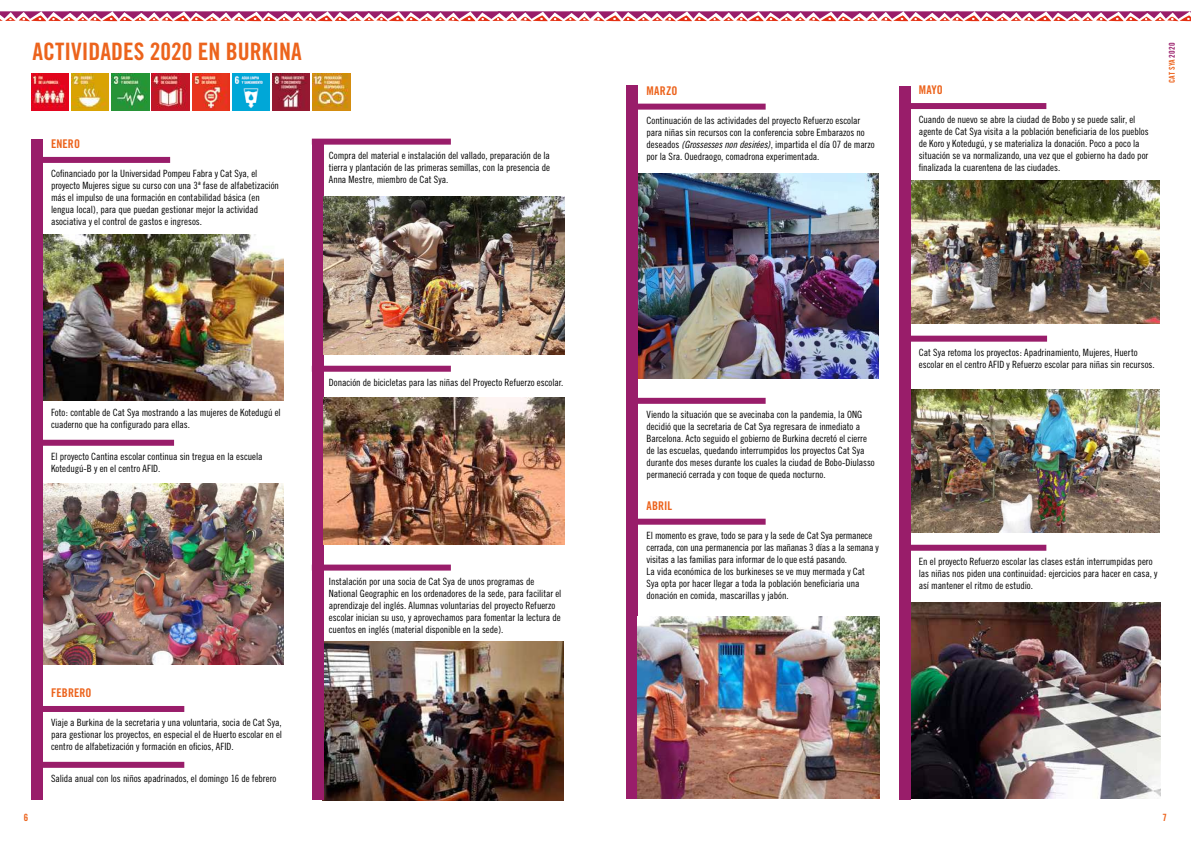
<style>
.page{position:relative;width:1191px;height:842px;background:#fff}
.page>*{position:absolute;margin:0;border:0;box-sizing:border-box;transform-origin:0 0}
.t1{font:24px "Trade Gothic Bold Cond Twenty";color:#ec631c}
.t2{font:12px "Trade Gothic Bold Cond Twenty";letter-spacing:.01em;color:#ec631c}
.t3{font:10px/12px "Trade Gothic Cond Eighteen";letter-spacing:-.005em;color:#000}
.t4{font:10px "Trade Gothic Bold Cond Twenty";color:#ec631c}
.t5{font:8px "Trade Gothic Bold Cond Twenty";letter-spacing:.03em;color:#ec631c}
.s1{font-family:"Trade Gothic Cond Eighteen Obl"}
.s2{color:#991d6a}
</style>
<div class="page">
<img style="left:910px;top:602px;width:250px;height:196px">
<img style="left:910px;top:389px;width:249px;height:144px">
<img style="left:910px;top:180px;width:249px;height:143px">
<img style="left:638px;top:174px;width:241px;height:205px">
<img style="left:323px;top:641px;width:240px;height:159px">
<img style="left:43px;top:235px;width:240px;height:165px">
<img style="left:43px;top:483px;width:240px;height:181px">
<div style="left:31px;top:139px;width:12px;height:661px;background:#991d6a"></div>
<div style="left:34px;top:157px;width:136px;height:6px;background:#991d6a"></div>
<div style="left:626px;top:85px;width:12px;height:714px;background:#991d6a"></div>
<div style="left:899px;top:86px;width:11px;height:714px;background:#991d6a"></div>
<img style="left:31px;top:73px;width:38px;height:38px">
<img style="left:71px;top:73px;width:38px;height:38px">
<img style="left:112px;top:73px;width:37px;height:38px">
<img style="left:152px;top:73px;width:37px;height:38px">
<img style="left:192px;top:73px;width:37px;height:38px">
<img style="left:232px;top:73px;width:38px;height:38px">
<img style="left:272px;top:73px;width:38px;height:38px">
<img style="left:313px;top:73px;width:37px;height:38px">
<div style="left:312px;top:139px;width:11px;height:661px;background:#991d6a"></div>
<img style="left:323px;top:398px;width:241px;height:147px">
<div style="left:34px;top:440px;width:140px;height:6px;background:#991d6a"></div>
<div style="left:34px;top:706px;width:150px;height:6px;background:#991d6a"></div>
<div style="left:34px;top:762px;width:150px;height:6px;background:#991d6a"></div>
<div style="left:312px;top:139px;width:139px;height:6px;background:#991d6a"></div>
<img style="left:323px;top:196px;width:241px;height:158px">
<div style="left:312px;top:366px;width:139px;height:6px;background:#991d6a"></div>
<div style="left:312px;top:565px;width:139px;height:6px;background:#991d6a"></div>
<div style="left:629px;top:104px;width:136px;height:6px;background:#991d6a"></div>
<div style="left:629px;top:398px;width:136px;height:6px;background:#991d6a"></div>
<div style="left:629px;top:519px;width:136px;height:6px;background:#991d6a"></div>
<div style="left:901px;top:103px;width:145px;height:6px;background:#991d6a"></div>
<img style="left:638px;top:617px;width:241px;height:182px">
<div style="left:901px;top:336px;width:146px;height:6px;background:#991d6a"></div>
<div style="left:901px;top:545px;width:145px;height:6px;background:#991d6a"></div>
<svg style="left:0;top:11px;width:1191px;height:10px"></svg>
<h1 class="t1" style="left:32px;top:37px;width:271px">ACTIVIDADES 2020 EN BURKINA</h1>
<p class="t2" style="left:51px;top:136px;width:30px">ENERO</p>
<p class="t3" style="left:51px;top:167px;width:229px">Cofinanciado por la Universidad Pompeu Fabra y Cat Sya, el proyecto Mujeres sigue su curso con una 3ª fase de alfabetización más el impulso de una formación en contabilidad básica (en lengua local), para que puedan gestionar mejor la actividad asociativa y el control de gastos e ingresos.</p>
<p class="t3" style="left:329px;top:149px;width:223px;text-align:justify">Compra del material e instalación del vallado, preparación de la tierra y plantación de las primeras semillas, con la presencia de Anna Mestre, miembro de Cat Sya.</p>
<p class="t3" style="left:51px;top:406px;width:231px">Foto: contable de Cat Sya mostrando a las mujeres de Kotedugú el cuaderno que ha configurado para ellas.</p>
<p class="t3" style="left:51px;top:450px;width:213px">El proyecto Cantina escolar continua sin tregua en la escuela<br>Kotedugú-B y en el centro AFID.</p>
<p class="t2" style="left:51px;top:685px;width:42px">FEBRERO</p>
<p class="t3" style="left:51px;top:716px;width:233px;text-align:justify">Viaje a Burkina de la secretaria y una voluntaria, socia de Cat Sya, para gestionar los proyectos, en especial el de Huerto escolar en el centro de alfabetización y formación en oficios, AFID.</p>
<p class="t3" style="left:51px;top:772px;width:227px">Salida anual con los niños apadrinados, el domingo 16 de febrero</p>
<p class="t3" style="left:329px;top:376px;width:236px">Donación de bicicletas para las niñas del Proyecto Refuerzo escolar.</p>
<p class="t3" style="left:329px;top:575px;width:234px">Instalación por una socia de Cat Sya de unos programas de National Geographic en los ordenadores de la sede, para facilitar el aprendizaje del inglés. Alumnas voluntarias del proyecto Refuerzo escolar inician su uso, y aprovechamos para fomentar la lectura de cuentos en inglés (material disponible en la sede).</p>
<p class="t2" style="left:646px;top:83px;width:32px">MARZO</p>
<p class="t3" style="left:646px;top:114px;width:230px">Continuación de las actividades del proyecto Refuerzo escolar para niñas sin recursos con la conferencia sobre Embarazos no deseados <span class="s1">(Grossesses non desirées)</span>, impartida el día 07 de marzo por la Sra. Ouedraogo, comadrona experimentada.</p>
<p class="t2" style="left:918px;top:83px;width:26px">MAYO</p>
<p class="t3" style="left:918px;top:114px;width:231px">Cuando de nuevo se abre la ciudad de Bobo y se puede salir, el agente de Cat Sya visita a la población beneficiaria de los pueblos de Koro y Kotedugú, y se materializa la donación. Poco a poco la situación se va normalizando, una vez que el gobierno ha dado por finalizada la cuarentena de las ciudades.</p>
<p class="t5" style="left:1167px;top:83px;width:42px;rotate:-90deg">CAT SYA <span class="s2">2020</span></p>
<p class="t3" style="left:646px;top:408px;width:230px">Viendo la situación que se avecinaba con la pandemia, la ONG decidió que la secretaria de Cat Sya regresara de inmediato a Barcelona. Acto seguido el gobierno de Burkina decretó el cierre de las escuelas, quedando interrumpidos los proyectos Cat Sya durante dos meses durante los cuales la ciudad de Bobo-Diulasso permaneció cerrada y con toque de queda nocturno.</p>
<p class="t2" style="left:646px;top:498px;width:27px">ABRIL</p>
<p class="t3" style="left:646px;top:529px;width:234px">El momento es grave, todo se para y la sede de Cat Sya permanece cerrada, con una permanencia por las mañanas 3 días a la semana y visitas a las familias para informar de lo que está pasando.<br>La vida económica de los burkineses se ve muy mermada y Cat Sya opta por hacer llegar a toda la población beneficiaria una donación en comida, mascarillas y jabón.</p>
<p class="t3" style="left:918px;top:346px;width:237px">Cat Sya retoma los proyectos: Apadrinamiento, Mujeres, Huerto escolar en el centro AFID y Refuerzo escolar para niñas sin recursos.</p>
<p class="t3" style="left:918px;top:555px;width:240px">En el proyecto Refuerzo escolar las clases están interrumpidas pero las niñas nos piden una continuidad: ejercicios para hacer en casa, y así mantener el ritmo de estudio.</p>
<p class="t4" style="left:24px;top:812px;width:6px">6</p>
<p class="t4" style="left:1162px;top:812px;width:6px">7</p>
</div>
